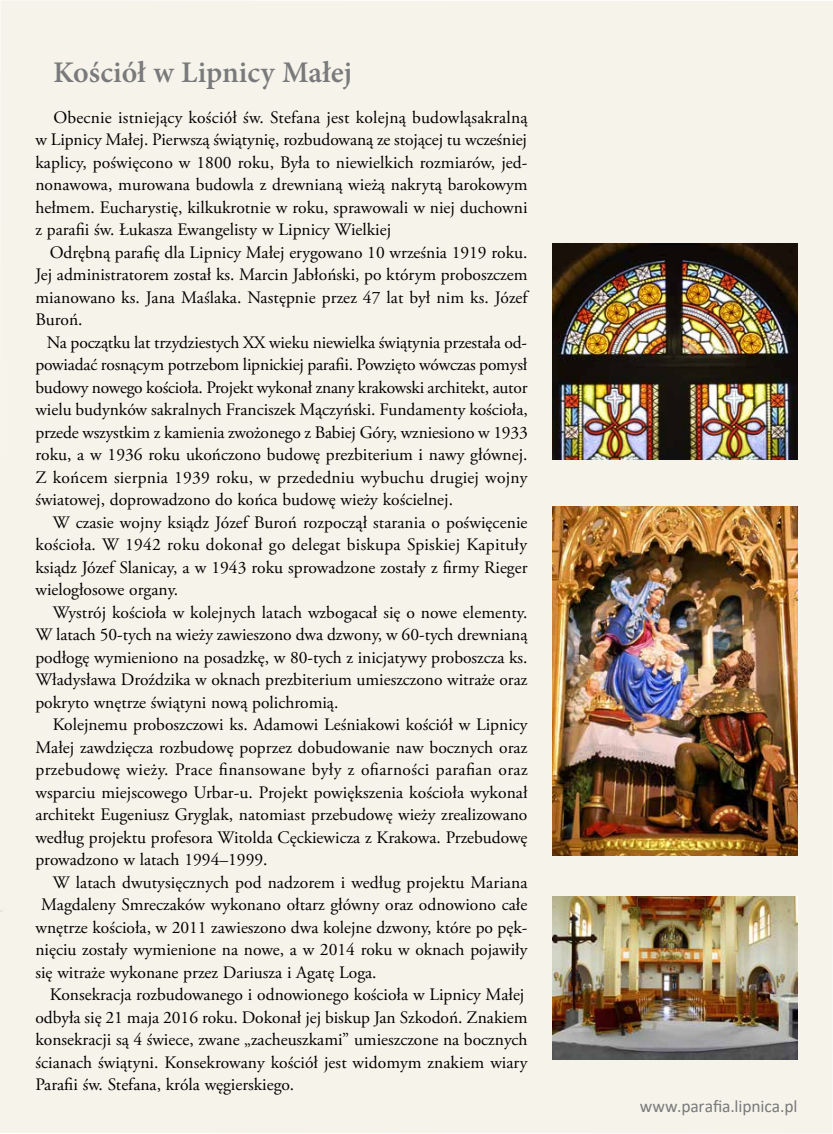
<style>
.page{position:relative;width:833px;height:1134px;background:#fff}
.page>*{position:absolute;margin:0;border:0;box-sizing:border-box;transform-origin:0 0}
.t1{font:600 30px "Minion Pro";color:#797a7c}
.t2{font:17.5px/22.5px "Adobe Garamond Pro";color:#000;text-align:justify}
.t3{font:17.5px "Calibri";letter-spacing:-.005em;color:#797a7c}
</style>
<div class="page">
<div style="left:0;top:0;width:833px;height:1133px;background:#f6f3ea"></div>
<img style="left:553px;top:507px;width:244px;height:349px">
<img style="left:553px;top:896px;width:244px;height:164px">
<img style="left:553px;top:244px;width:244px;height:216px">
<h1 class="t1" style="left:53px;top:52px;width:301px">Kościół w Lipnicy Małej</h1>
<p class="t2" style="left:35px;top:106px;width:494px;text-indent:18px">Obecnie istniejący kościół św. Stefana jest kolejną budowląsakralną w Lipnicy Małej. Pierwszą świątynię, rozbudowaną ze stojącej tu wcześniej kaplicy, poświęcono w 1800 roku, Była to niewielkich rozmiarów, jed&shy;nonawowa, murowana budowla z drewnianą wieżą nakrytą barokowym hełmem. Eucharystię, kilkukrotnie w roku, sprawowali w niej duchowni z parafii św. Łukasza Ewangelisty w Lipnicy Wielkiej</p>
<p class="t2" style="left:35px;top:241px;width:494px;text-indent:14px">Odrębną parafię dla Lipnicy Małej erygowano 10 września 1919 roku.<br>Jej administratorem został ks. Marcin Jabłoński, po którym proboszczem mianowano ks. Jana Maślaka. Następnie przez 47 lat był nim ks. Józef Buroń.</p>
<p class="t2" style="left:35px;top:331px;width:494px;text-indent:11px">Na początku lat trzydziestych XX wieku niewielka świątynia przestała od&shy;powiadać rosnącym potrzebom lipnickiej parafii. Powzięto wówczas pomysł budowy nowego kościoła. Projekt wykonał znany krakowski architekt, autor wielu budynków sakralnych Franciszek Mączyński. Fundamenty kościoła, przede wszystkim z kamienia zwożonego z Babiej Góry, wzniesiono w 1933 roku, a w 1936 roku ukończono budowę prezbiterium i nawy głównej.<br>Z końcem sierpnia 1939 roku, w przededniu wybuchu drugiej wojny światowej, doprowadzono do końca budowę wieży kościelnej.</p>
<p class="t2" style="left:35px;top:511px;width:493px;text-indent:17px">W czasie wojny ksiądz Józef Buroń rozpoczął starania o poświęcenie kościoła. W 1942 roku dokonał go delegat biskupa Spiskiej Kapituły ksiądz Józef Slanicay, a w 1943 roku sprowadzone zostały z firmy Rieger wielogłosowe organy.</p>
<p class="t2" style="left:35px;top:601px;width:493px;text-indent:17px">Wystrój kościoła w kolejnych latach wzbogacał się o nowe elementy.<br>W latach 50-tych na wieży zawieszono dwa dzwony, w 60-tych drewnianą podłogę wymieniono na posadzkę, w 80-tych z inicjatywy proboszcza ks.<br>Władysława Droździka w oknach prezbiterium umieszczono witraże oraz pokryto wnętrze świątyni nową polichromią.</p>
<p class="t2" style="left:35px;top:714px;width:494px;text-indent:17px">Kolejnemu proboszczowi ks. Adamowi Leśniakowi kościół w Lipnicy Małej zawdzięcza rozbudowę poprzez dobudowanie naw bocznych oraz przebudowę wieży. Prace finansowane były z ofiarności parafian oraz wsparciu miejscowego Urbar-u. Projekt powiększenia kościoła wykonał architekt Eugeniusz Gryglak, natomiast przebudowę wieży zrealizowano według projektu profesora Witolda Cęckiewicza z Krakowa. Przebudowę prowadzono w latach 1994–1999.</p>
<p class="t2" style="left:53px;top:872px;width:476px">W latach dwutysięcznych pod nadzorem i według projektu Mariana</p>
<p class="t2" style="left:41px;top:894px;width:488px">Magdaleny Smreczaków wykonano ołtarz główny oraz odnowiono całe</p>
<p class="t2" style="left:35px;top:917px;width:493px">wnętrze kościoła, w 2011 zawieszono dwa kolejne dzwony, które po pęk-</p>
<p class="t2" style="left:35px;top:939px;width:493px">nięciu zostały wymienione na nowe, a w 2014 roku w oknach pojawiły</p>
<p class="t2" style="left:35px;top:962px;width:343px">się witraże wykonane przez Dariusza i Agatę Loga.</p>
<p class="t2" style="left:50px;top:984px;width:476px">Konsekracja rozbudowanego i odnowionego kościoła w Lipnicy Małej</p>
<p class="t2" style="left:35px;top:1007px;width:493px">odbyła się 21 maja 2016 roku. Dokonał jej biskup Jan Szkodoń. Znakiem</p>
<p class="t2" style="left:35px;top:1029px;width:493px">konsekracji są 4 świece, zwane „zacheuszkami” umieszczone na bocznych</p>
<p class="t2" style="left:35px;top:1052px;width:493px">ścianach świątyni. Konsekrowany kościół jest widomym znakiem wiary</p>
<p class="t2" style="left:35px;top:1074px;width:260px">Parafii św. Stefana, króla węgierskiego.</p>
<p class="t3" style="left:639px;top:1094px;width:159px">www.parafia.lipnica.pl</p>
</div>
